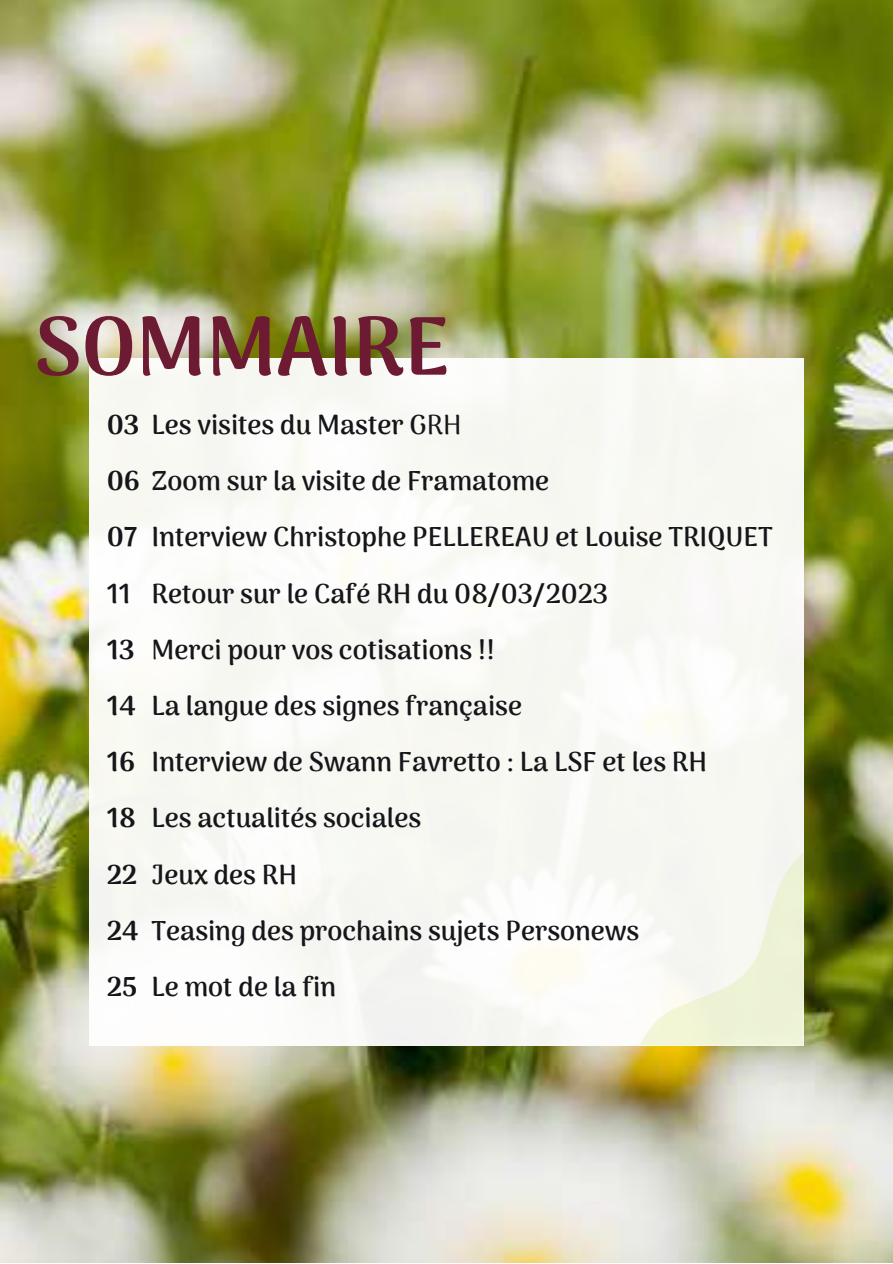
<style>
.page{position:relative;width:893px;height:1264px;background:#fff}
.page>*{position:absolute;margin:0;border:0;box-sizing:border-box;transform-origin:0 0}
.t1{font:900 82.5px "Arima Madurai";color:#6d1b32}
.t2{font:700 27px "Arima Madurai";color:#14161a}
.t3{font:900 27px/56.2px "Arima Madurai";color:#14161a}
.t4{font:800 27px "Arima Madurai";color:#14161a}
.s1{font-weight:500}
.s2{font-weight:900}
</style>
<div class="page">
<img style="left:0;top:0;width:892px;height:1262px">
<div style="left:89px;top:359px;width:714px;height:686px;background:#f8f9f3"></div>
<svg style="left:640px;top:853px;width:163px;height:192px"></svg>
<h1 class="t1" style="left:35px;top:298px;width:416px">SOMMAIRE</h1>
<p class="t2" style="left:152px;top:409px;width:311px">Les visites du Master G<span class="s1">RH</span></p>
<p class="t2" style="left:107px;top:465px;width:444px"><span class="s2">06</span> Zoom sur la visite de Framatome</p>
<p class="t2" style="left:152px;top:521px;width:622px">Interview Christophe PELLEREAU et Louise TRIQUET</p>
<p class="t2" style="left:152px;top:577px;width:457px">Retour sur le Café RH du 08/03/2023</p>
<p class="t2" style="left:152px;top:633px;width:345px">Merci pour vos cotisations !!</p>
<p class="t2" style="left:152px;top:690px;width:372px">La langue des signes française</p>
<p class="t2" style="left:152px;top:746px;width:557px">Interview de Swann Favretto : La LSF et les RH</p>
<p class="t2" style="left:152px;top:802px;width:271px">Les actualités sociales</p>
<p class="t2" style="left:152px;top:858px;width:147px">Jeux des RH</p>
<p class="t2" style="left:152px;top:914px;width:489px">Teasing des prochains sujets Personews</p>
<p class="t2" style="left:152px;top:971px;width:186px">Le mot de la fin</p>
<p class="t3" style="left:107px;top:396px;width:34px">03</p>
<p class="t3" style="left:107px;top:509px;width:33px">07</p>
<p class="t4" style="left:107px;top:577px;width:26px">11</p>
<p class="t3" style="left:107px;top:621px;width:33px">13<br>14<br>16<br>18<br>22<br>24<br>25</p>
</div>
